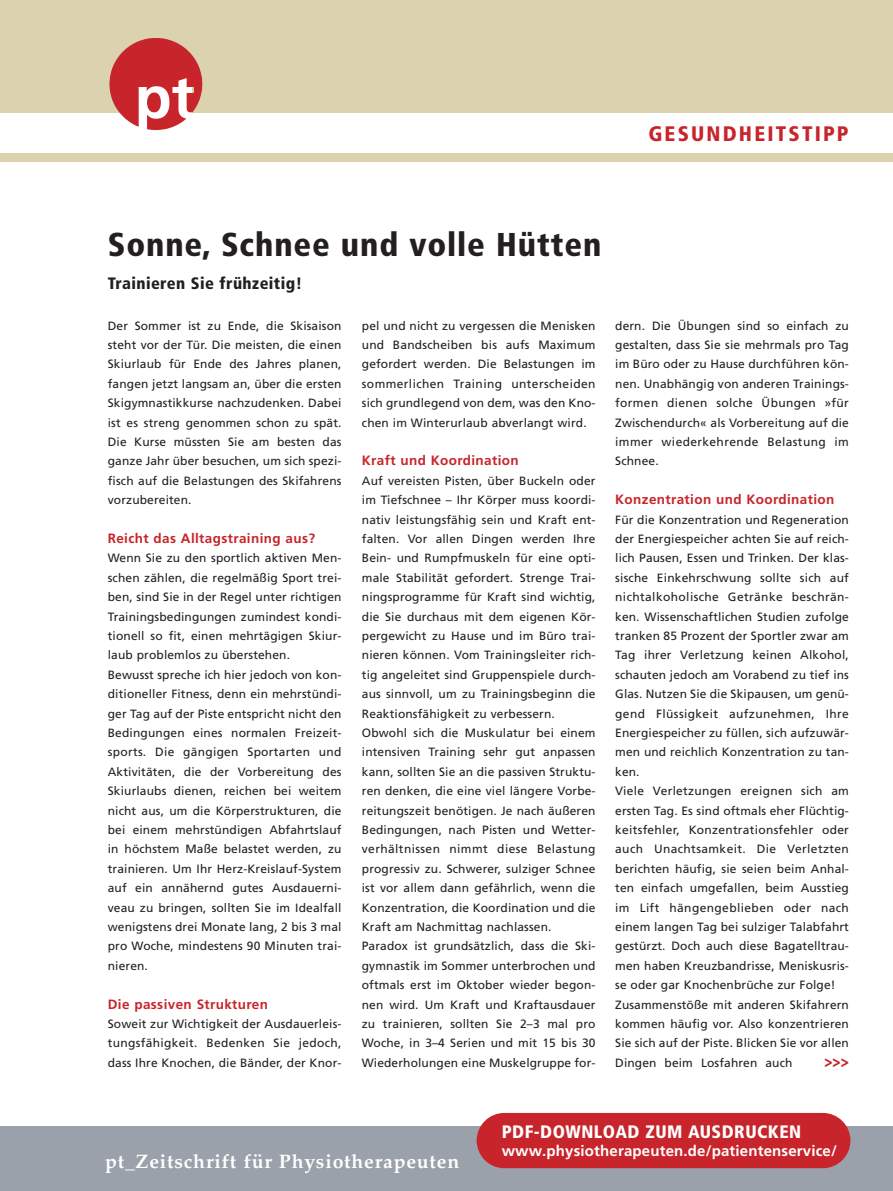
<style>
.page{position:relative;width:893px;height:1191px;background:#fff}
.page>*{position:absolute;margin:0;border:0;box-sizing:border-box;transform-origin:0 0}
.t1{font:900 condensed 33px "Frutiger LT Pro";letter-spacing:.025em;color:#231f20}
.t2{font:900 condensed 21px "Frutiger LT Pro";letter-spacing:.105em;color:#c8242b}
.t3{font:700 19.5px "Palatino LT Std";letter-spacing:.04em;color:#fff}
.t4{font:900 condensed 18px "Frutiger LT Pro";letter-spacing:.025em;color:#fff}
.t5{font:900 16.8px "Palatino LT Std";color:#c8242b;scale:.8 1}
.t6{font:900 condensed 16.5px "Frutiger LT Pro";letter-spacing:.025em;color:#231f20}
.t7{font:700 15px "Frutiger LT Pro";letter-spacing:.01em;color:#fff}
.t8{font:700 13.5px "Frutiger LT Pro";letter-spacing:.03em;color:#c8242b}
.t9{font:12px/19.4px "Frutiger LT Pro";letter-spacing:.01em;color:#231f20;text-align:justify}
</style>
<div class="page">
<div style="left:0;top:0;width:893px;height:162px;background:#dbd2b0"></div>
<div style="left:0;top:113px;width:893px;height:40px;background:#fff"></div>
<div style="left:0;top:1126px;width:893px;height:65px;background:#9aa1aa"></div>
<div style="left:477px;top:1113px;width:373px;height:55px;background:#c8242b;border-radius:28px"></div>
<img style="left:109px;top:38px;width:93px;height:92px">
<h2 class="t2" style="left:648px;top:127px;width:202px">GESUNDHEITSTIPP</h2>
<h1 class="t1" style="left:108px;top:233px;width:495px">Sonne, Schnee und volle Hütten</h1>
<h3 class="t6" style="left:108px;top:277px;width:196px">Trainieren Sie frühzeitig!</h3>
<p class="t9" style="left:108px;top:317px;width:235px">Der Sommer ist zu Ende, die Skisaison steht vor der Tür. Die meisten, die einen Skiurlaub für Ende des Jahres planen, fangen jetzt langsam an, über die ersten Skigymnastikkurse nachzudenken. Dabei ist es streng genommen schon zu spät.<br>Die Kurse müssten Sie am besten das ganze Jahr über besuchen, um sich spezi&shy;fisch auf die Belastungen des Skifahrens vorzubereiten.</p>
<p class="t8" style="left:108px;top:533px;width:209px">Reicht das Alltagstraining aus?</p>
<p class="t9" style="left:108px;top:550px;width:235px;text-align:left">Wenn Sie zu den sportlich aktiven Men&shy;schen zählen, die regelmäßig Sport trei&shy;ben, sind Sie in der Regel unter richtigen Trainingsbedingungen zumindest kondi&shy;tionell so fit, einen mehrtägigen Skiur&shy;laub problemlos zu überstehen.<br>Bewusst spreche ich hier jedoch von kon&shy;ditioneller Fitness, denn ein mehrstündi&shy;ger Tag auf der Piste entspricht nicht den Bedingungen eines normalen Freizeit&shy;sports. Die gängigen Sportarten und Aktivitäten, die der Vorbereitung des Skiurlaubs dienen, reichen bei weitem nicht aus, um die Körperstrukturen, die bei einem mehrstündigen Abfahrtslauf in höchstem Maße belastet werden, zu trainieren. Um Ihr Herz-Kreislauf-System auf ein annähernd gutes Ausdauerni&shy;veau zu bringen, sollten Sie im Idealfall wenigstens drei Monate lang, 2 bis 3 mal pro Woche, mindestens 90 Minuten trai&shy;nieren.</p>
<p class="t8" style="left:108px;top:999px;width:162px">Die passiven Strukturen</p>
<p class="t9" style="left:108px;top:1015px;width:235px">Soweit zur Wichtigkeit der Ausdauerleis&shy;tungsfähigkeit. Bedenken Sie jedoch, dass Ihre Knochen, die Bänder, der Knor-</p>
<p class="t9" style="left:362px;top:317px;width:235px">pel und nicht zu vergessen die Menisken und Bandscheiben bis aufs Maximum gefordert werden. Die Belastungen im sommerlichen Training unterscheiden sich grundlegend von dem, was den Kno&shy;chen im Winterurlaub abverlangt wird.</p>
<p class="t8" style="left:362px;top:456px;width:158px">Kraft und Koordination</p>
<p class="t9" style="left:362px;top:472px;width:235px;text-align:left">Auf vereisten Pisten, über Buckeln oder im Tiefschnee – Ihr Körper muss koordi&shy;nativ leistungsfähig sein und Kraft ent&shy;falten. Vor allen Dingen werden Ihre Bein- und Rumpfmuskeln für eine opti&shy;male Stabilität gefordert. Strenge Trai&shy;ningsprogramme für Kraft sind wichtig, die Sie durchaus mit dem eigenen Kör&shy;pergewicht zu Hause und im Büro trai&shy;nieren können. Vom Trainingsleiter rich&shy;tig angeleitet sind Gruppenspiele durch&shy;aus sinnvoll, um zu Trainingsbeginn die Reaktionsfähigkeit zu verbessern.<br>Obwohl sich die Muskulatur bei einem intensiven Training sehr gut anpassen kann, sollten Sie an die passiven Struktu&shy;ren denken, die eine viel längere Vorbe&shy;reitungszeit benötigen. Je nach äußeren Bedingungen, nach Pisten und Wetter&shy;verhältnissen nimmt diese Belastung progressiv zu. Schwerer, sulziger Schnee ist vor allem dann gefährlich, wenn die Konzentration, die Koordination und die Kraft am Nachmittag nachlassen.<br>Paradox ist grundsätzlich, dass die Ski&shy;gymnastik im Sommer unterbrochen und oftmals erst im Oktober wieder begon&shy;nen wird. Um Kraft und Kraftausdauer zu trainieren, sollten Sie 2–3 mal pro Woche, in 3–4 Serien und mit 15 bis 30<br>Wiederholungen eine Muskelgruppe for-</p>
<p class="t9" style="left:615px;top:317px;width:235px">dern. Die Übungen sind so einfach zu gestalten, dass Sie sie mehrmals pro Tag im Büro oder zu Hause durchführen kön&shy;nen. Unabhängig von anderen Trainings&shy;formen dienen solche Übungen »für Zwischendurch« als Vorbereitung auf die immer wiederkehrende Belastung im Schnee.</p>
<p class="t8" style="left:615px;top:495px;width:221px">Konzentration und Koordination</p>
<p class="t9" style="left:615px;top:511px;width:235px;text-align:left">Für die Konzentration und Regeneration der Energiespeicher achten Sie auf reich&shy;lich Pausen, Essen und Trinken. Der klas&shy;sische Einkehrschwung sollte sich auf nichtalkoholische Getränke beschrän&shy;ken. Wissenschaftlichen Studien zufolge tranken 85 Prozent der Sportler zwar am Tag ihrer Verletzung keinen Alkohol, schauten jedoch am Vorabend zu tief ins Glas. Nutzen Sie die Skipausen, um genü&shy;gend Flüssigkeit aufzunehmen, Ihre Energiespeicher zu füllen, sich aufzuwär&shy;men und reichlich Konzentration zu tan&shy;ken.<br>Viele Verletzungen ereignen sich am ersten Tag. Es sind oftmals eher Flüchtig&shy;keitsfehler, Konzentrationsfehler oder auch Unachtsamkeit. Die Verletzten berichten häufig, sie seien beim Anhal&shy;ten einfach umgefallen, beim Ausstieg im Lift hängengeblieben oder nach einem langen Tag bei sulziger Talabfahrt gestürzt. Doch auch diese Bagatelltrau&shy;men haben Kreuzbandrisse, Meniskusris&shy;se oder gar Knochenbrüche zur Folge!<br>Zusammenstöße mit anderen Skifahrern kommen häufig vor. Also konzentrieren Sie sich auf der Piste. Blicken Sie vor allen Dingen beim Losfahren auch</p>
<h3 class="t5" style="left:824px;top:1054px;width:32px">&gt;&gt;&gt;</h3>
<h3 class="t3" style="left:105px;top:1154px;width:356px">pt_Zeitschrift für Physiotherapeuten</h3>
<h3 class="t4" style="left:502px;top:1125px;width:301px">PDF-DOWNLOAD ZUM AUSDRUCKEN</h3>
<p class="t7" style="left:502px;top:1145px;width:337px">www.physiotherapeuten.de/patientenservice/</p>
</div>
